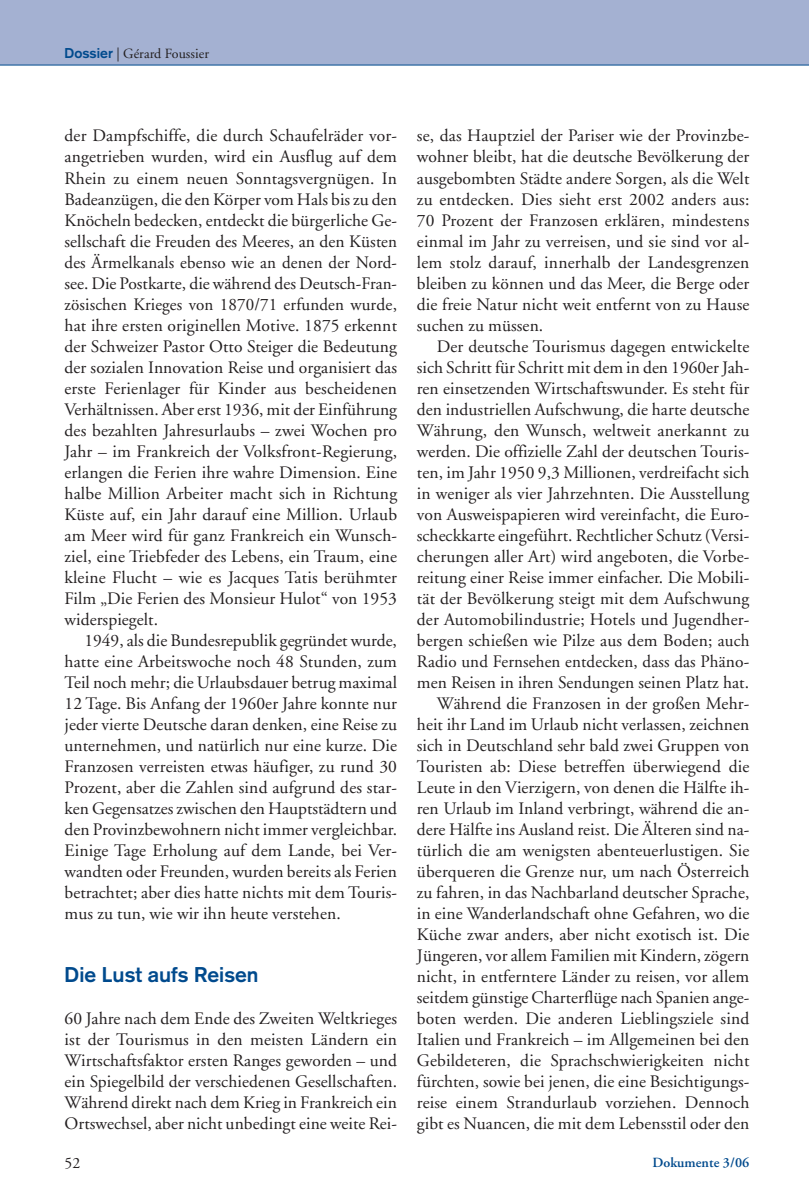
<style>
.page{position:relative;width:809px;height:1191px;background:#fff}
.page>*{position:absolute;margin:0;border:0;box-sizing:border-box;transform-origin:0 0}
.t1{font:700 21px "Akzidenz Grotesk";letter-spacing:.005em;color:#004a8d}
.t2{font:17.5px/21px "Adobe Garamond";letter-spacing:.005em;color:#231f20;text-align:justify}
.t3{font:15.75px "Adobe Garamond";color:#231f20}
.t4{font:14px "Adobe Garamond";letter-spacing:.005em;color:#231f20}
.t5{font:600 14px "Adobe Garamond";letter-spacing:.005em;color:#004a8d}
.s1{font-family:"Akzidenz Grotesk";font-weight:700;color:#004a8d}
</style>
<div class="page">
<div style="left:0;top:1px;width:808px;height:64px;background:#a4b1d2"></div>
<hr style="left:0;top:65px;width:808px;height:1px;background:#004a8d">
<p class="t4" style="left:64px;top:48px;width:146px"><span class="s1">Dossier</span> | Gérard Foussier</p>
<p class="t2" style="left:64px;top:127px;width:334px">der Dampfschiffe, die durch Schaufelräder vor&shy;angetrieben wurden, wird ein Ausflug auf dem Rhein zu einem neuen Sonntagsvergnügen. In Badeanzügen, die den Körper vom Hals bis zu den Knöcheln bedecken, entdeckt die bürgerliche Ge&shy;sellschaft die Freuden des Meeres, an den Küsten des Ärmelkanals ebenso wie an denen der Nord&shy;see. Die Postkarte, die während des Deutsch-Fran&shy;zösischen Krieges von 1870/71 erfunden wurde, hat ihre ersten originellen Motive. 1875 erkennt der Schweizer Pastor Otto Steiger die Bedeutung der sozialen Innovation Reise und organisiert das erste Ferienlager für Kinder aus bescheidenen Verhältnissen. Aber erst 1936, mit der Einführung des bezahlten Jahresurlaubs – zwei Wochen pro Jahr – im Frankreich der Volksfront-Regierung, erlangen die Ferien ihre wahre Dimension. Eine halbe Million Arbeiter macht sich in Richtung Küste auf, ein Jahr darauf eine Million. Urlaub am Meer wird für ganz Frankreich ein Wunsch&shy;ziel, eine Triebfeder des Lebens, ein Traum, eine kleine Flucht – wie es Jacques Tatis berühmter Film „Die Ferien des Monsieur Hulot“ von 1953 widerspiegelt.</p>
<p class="t2" style="left:64px;top:631px;width:334px;text-indent:20px">1949, als die Bundesrepublik gegründet wurde, hatte eine Arbeitswoche noch 48 Stunden, zum Teil noch mehr; die Urlaubsdauer betrug maximal 12 Tage. Bis Anfang der 1960er Jahre konnte nur jeder vierte Deutsche daran denken, eine Reise zu unternehmen, und natürlich nur eine kurze. Die Franzosen verreisten etwas häufiger, zu rund 30<br>Prozent, aber die Zahlen sind aufgrund des star&shy;ken Gegensatzes zwischen den Hauptstädtern und den Provinzbewohnern nicht immer vergleichbar.<br>Einige Tage Erholung auf dem Lande, bei Ver&shy;wandten oder Freunden, wurden bereits als Ferien betrachtet; aber dies hatte nichts mit dem Touris&shy;mus zu tun, wie wir ihn heute verstehen.</p>
<p class="t1" style="left:64px;top:966px;width:195px">Die Lust aufs Reisen</p>
<p class="t2" style="left:64px;top:1009px;width:334px">60 Jahre nach dem Ende des Zweiten Weltkrieges ist der Tourismus in den meisten Ländern ein Wirtschaftsfaktor ersten Ranges geworden – und ein Spiegelbild der verschiedenen Gesellschaften.<br>Während direkt nach dem Krieg in Frankreich ein Ortswechsel, aber nicht unbedingt eine weite Rei-</p>
<p class="t2" style="left:417px;top:127px;width:334px">se, das Hauptziel der Pariser wie der Provinzbe&shy;wohner bleibt, hat die deutsche Bevölkerung der ausgebombten Städte andere Sorgen, als die Welt zu entdecken. Dies sieht erst 2002 anders aus:<br>70 Prozent der Franzosen erklären, mindestens einmal im Jahr zu verreisen, und sie sind vor al&shy;lem stolz darauf, innerhalb der Landesgrenzen bleiben zu können und das Meer, die Berge oder die freie Natur nicht weit entfernt von zu Hause suchen zu müssen.</p>
<p class="t2" style="left:417px;top:337px;width:334px;text-align:right">Der deutsche Tourismus dagegen entwickelte sich Schritt für Schritt mit dem in den 1960er Jah&shy;ren einsetzenden Wirtschaftswunder. Es steht für den industriellen Aufschwung, die harte deutsche Währung, den Wunsch, weltweit anerkannt zu werden. Die offizielle Zahl der deutschen Touris&shy;ten, im Jahr 1950 9,3 Millionen, verdreifacht sich in weniger als vier Jahrzehnten. Die Ausstellung von Ausweispapieren wird vereinfacht, die Euro&shy;scheckkarte eingeführt. Rechtlicher Schutz (Versi&shy;cherungen aller Art) wird angeboten, die Vorbe&shy;reitung einer Reise immer einfacher. Die Mobili&shy;tät der Bevölkerung steigt mit dem Aufschwung der Automobilindustrie; Hotels und Jugendher&shy;bergen schießen wie Pilze aus dem Boden; auch Radio und Fernsehen entdecken, dass das Phäno&shy;men Reisen in ihren Sendungen seinen Platz hat.<br>Während die Franzosen in der großen Mehr&shy;heit ihr Land im Urlaub nicht verlassen, zeichnen sich in Deutschland sehr bald zwei Gruppen von Touristen ab: Diese betreffen überwiegend die Leute in den Vierzigern, von denen die Hälfte ih&shy;ren Urlaub im Inland verbringt, während die an&shy;dere Hälfte ins Ausland reist. Die Älteren sind na&shy;türlich die am wenigsten abenteuerlustigen. Sie überqueren die Grenze nur, um nach Österreich zu fahren, in das Nachbarland deutscher Sprache, in eine Wanderlandschaft ohne Gefahren, wo die Küche zwar anders, aber nicht exotisch ist. Die Jüngeren, vor allem Familien mit Kindern, zögern nicht, in entferntere Länder zu reisen, vor allem seitdem günstige Charterflüge nach Spanien ange&shy;boten werden. Die anderen Lieblingsziele sind Italien und Frankreich – im Allgemeinen bei den Gebildeteren, die Sprachschwierigkeiten nicht fürchten, sowie bei jenen, die eine Besichtigungs&shy;reise einem Strandurlaub vorziehen. Dennoch gibt es Nuancen, die mit dem Lebensstil oder den</p>
<p class="t3" style="left:64px;top:1156px;width:17px">52</p>
<p class="t5" style="left:652px;top:1156px;width:98px">Dokumente 3/06</p>
</div>
